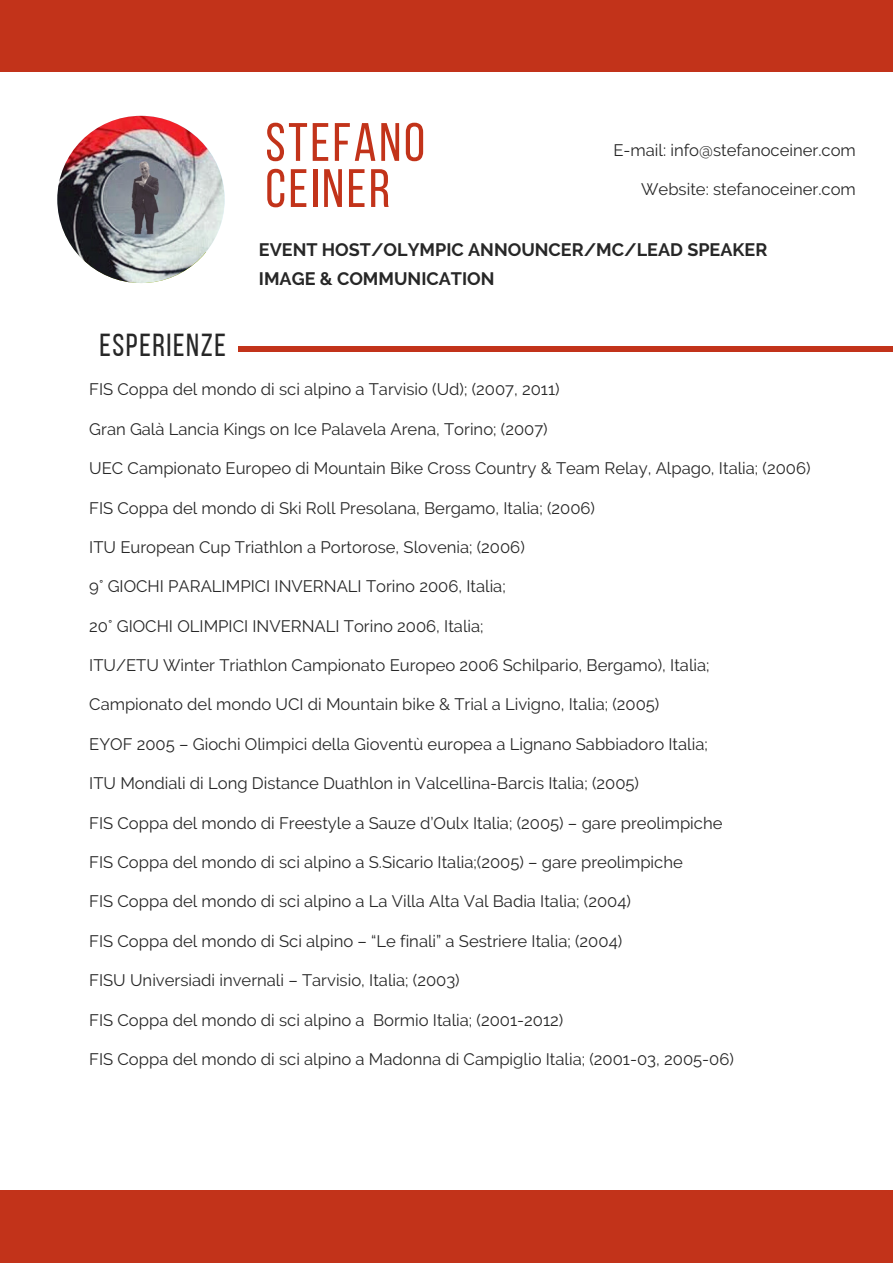
<style>
.page{position:relative;width:893px;height:1264px;background:#fff}
.page>*{position:absolute;margin:0;border:0;box-sizing:border-box;transform-origin:0 0}
.t1{font:54px/46px "Bebas Neue";letter-spacing:.05em;color:#c2331a}
.t2{font:31.8px "Bebas Neue";letter-spacing:.05em;color:#272727}
.t3{font:700 18px/29.2px "Raleway";color:#272727}
.t4{font:16.65px "Raleway";color:#272727}
</style>
<div class="page">
<div style="left:238px;top:346px;width:654px;height:5px;background:#c2331a"></div>
<div style="left:0;top:1190px;width:892px;height:72px;background:#c2331a"></div>
<div style="left:0;top:0;width:892px;height:71px;background:#c2331a"></div>
<img style="left:57px;top:116px;width:167px;height:167px;border-radius:50%">
<h1 class="t1" style="left:265px;top:124px;width:161px">STEFANO<br>CEINER</h1>
<p class="t3" style="left:259px;top:235px;width:510px">EVENT HOST/OLYMPIC ANNOUNCER/MC/LEAD SPEAKER<br>IMAGE &amp; COMMUNICATION</p>
<p class="t4" style="left:613px;top:140px;width:244px">E-mail: info@stefanoceiner.com</p>
<p class="t4" style="left:641px;top:179px;width:216px">Website: stefanoceiner.com</p>
<h2 class="t2" style="left:99px;top:332px;width:128px">ESPERIENZE</h2>
<p class="t4" style="left:89px;top:380px;width:472px">FIS Coppa del mondo di sci alpino a Tarvisio (Ud); (2007, 2011)</p>
<p class="t4" style="left:89px;top:419px;width:460px">Gran Galà Lancia Kings on Ice Palavela Arena, Torino; (2007)</p>
<p class="t4" style="left:89px;top:458px;width:722px">UEC Campionato Europeo di Mountain Bike Cross Country &amp; Team Relay, Alpago, Italia; (2006)</p>
<p class="t4" style="left:89px;top:498px;width:507px">FIS Coppa del mondo di Ski Roll Presolana, Bergamo, Italia; (2006)</p>
<p class="t4" style="left:89px;top:537px;width:437px">ITU European Cup Triathlon a Portorose, Slovenia; (2006)</p>
<p class="t4" style="left:89px;top:576px;width:418px">9° GIOCHI PARALIMPICI INVERNALI Torino 2006, Italia;</p>
<p class="t4" style="left:89px;top:616px;width:396px">20° GIOCHI OLIMPICI INVERNALI Torino 2006, Italia;</p>
<p class="t4" style="left:89px;top:655px;width:621px">ITU/ETU Winter Triathlon Campionato Europeo 2006 Schilpario, Bergamo), Italia;</p>
<p class="t4" style="left:89px;top:694px;width:571px">Campionato del mondo UCI di Mountain bike &amp; Trial a Livigno, Italia; (2005)</p>
<p class="t4" style="left:89px;top:734px;width:620px">EYOF 2005 – Giochi Olimpici della Gioventù europea a Lignano Sabbiadoro Italia;</p>
<p class="t4" style="left:89px;top:773px;width:551px">ITU Mondiali di Long Distance Duathlon in Valcellina-Barcis Italia; (2005)</p>
<p class="t4" style="left:89px;top:813px;width:634px">FIS Coppa del mondo di Freestyle a Sauze d’Oulx Italia; (2005) – gare preolimpiche</p>
<p class="t4" style="left:89px;top:852px;width:595px">FIS Coppa del mondo di sci alpino a S.Sicario Italia;(2005) – gare preolimpiche</p>
<p class="t4" style="left:89px;top:891px;width:543px">FIS Coppa del mondo di sci alpino a La Villa Alta Val Badia Italia; (2004)</p>
<p class="t4" style="left:89px;top:931px;width:534px">FIS Coppa del mondo di Sci alpino – “Le finali” a Sestriere Italia; (2004)</p>
<p class="t4" style="left:89px;top:970px;width:372px">FISU Universiadi invernali – Tarvisio, Italia; (2003)</p>
<p class="t4" style="left:89px;top:1009px;width:475px">FIS Coppa del mondo di sci alpino a Bormio Italia; (2001-2012)</p>
<p class="t4" style="left:89px;top:1049px;width:646px">FIS Coppa del mondo di sci alpino a Madonna di Campiglio Italia; (2001-03, 2005-06)</p>
</div>
